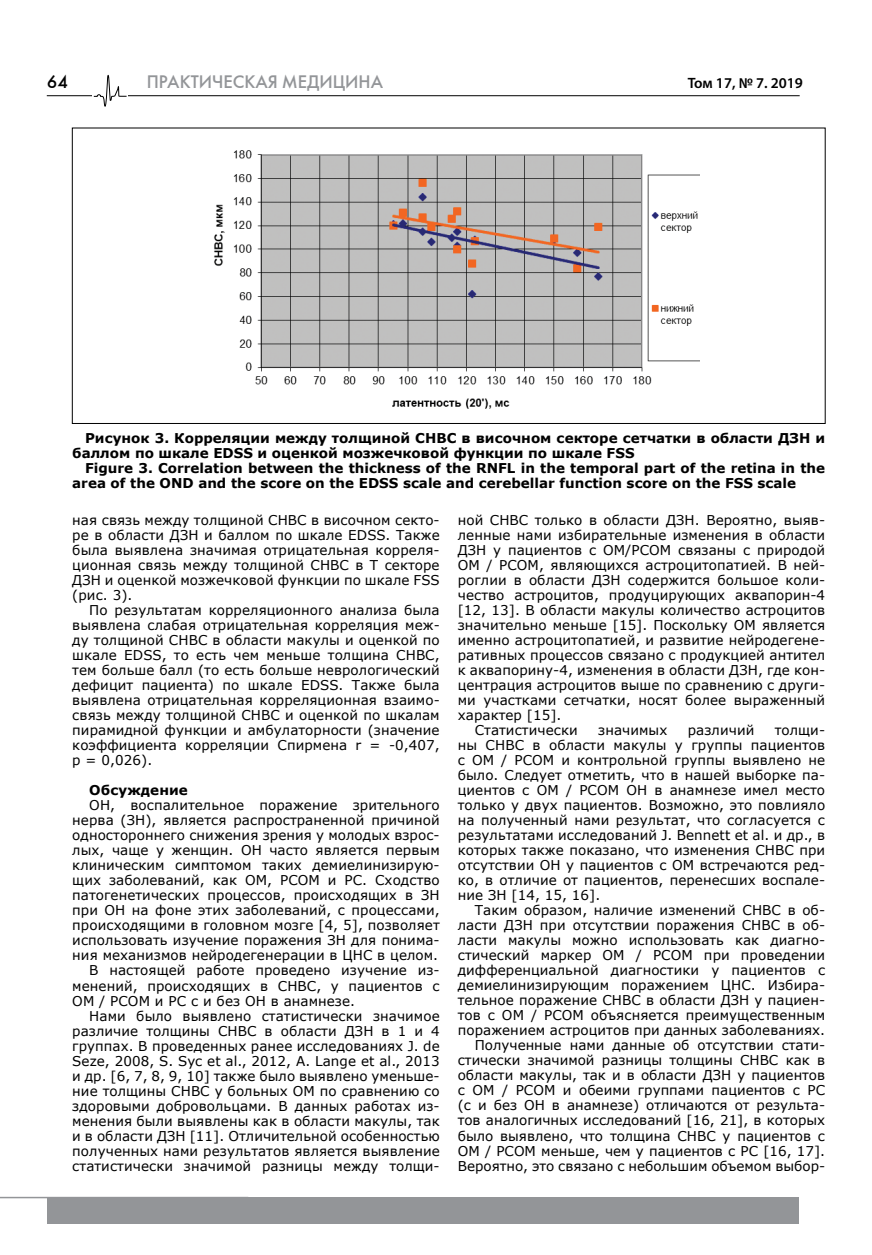
<style>
.page{position:relative;width:872px;height:1255px;background:#fff}
.page>*{position:absolute;margin:0;border:0;box-sizing:border-box;transform-origin:0 0}
.t1{font:18px "Futuris C";color:#939598}
.t2{font:18px "Futuris C";color:#000}
.t3{font:600 15px "Myriad Pro";color:#000}
.t4{font:13.5px/15px "Verdana";letter-spacing:.005em;color:#000;text-align:justify}
.t5{font:700 13.5px/15px "Verdana";color:#000}
</style>
<div class="page">
<hr style="left:0;top:1196px;width:248px;height:2px;background:#939598">
<hr style="left:47px;top:95px;width:752px;height:1px;background:#000">
<div style="left:93px;top:74px;width:35px;height:33px;background:#fff"></div>
<svg style="left:93px;top:74px;width:34px;height:33px"></svg>
<div style="left:47px;top:1196px;width:751px;height:27px;background:#939598"></div>
<img style="left:214px;top:150px;width:485px;height:259px">
<h1 class="t2" style="left:47px;top:71px;width:23px">64</h1>
<h1 class="t1" style="left:147px;top:71px;width:238px">ПРАКТИЧЕСКАЯ МЕДИЦИНА</h1>
<p class="t3" style="left:687px;top:73px;width:117px">Том 17, № 7. 2019</p>
<p class="t5" style="left:72px;top:430px;width:754px;text-indent:13px">Рисунок 3. Корреляции между толщиной СНВС в височном секторе сетчатки в области ДЗН и баллом по шкале EDSS и оценкой мозжечковой функции по шкале FSS</p>
<p class="t5" style="left:72px;top:460px;width:754px;text-indent:13px">Figure 3. Correlation between the thickness of the RNFL in the temporal part of the retina in the area of the OND and the score on the EDSS scale and cerebellar function score on the FSS scale</p>
<p class="t4" style="left:72px;top:512px;width:369px">ная связь между толщиной СНВС в височном секто&shy;ре в области ДЗН и баллом по шкале EDSS. Также была выявлена значимая отрицательная корреля&shy;ционная связь между толщиной СНВС в T секторе ДЗН и оценкой мозжечковой функции по шкале FSS (рис. 3).</p>
<p class="t4" style="left:72px;top:602px;width:369px;text-align:left;text-indent:17px">По результатам корреляционного анализа была выявлена слабая отрицательная корреляция меж&shy;ду толщиной СНВС в области макулы и оценкой по шкале EDSS, то есть чем меньше толщина СНВС, тем больше балл (то есть больше неврологический дефицит пациента) по шкале EDSS. Также была выявлена отрицательная корреляционная взаимо&shy;связь между толщиной СНВС и оценкой по шкалам пирамидной функции и амбулаторности (значение коэффициента корреляции Спирмена r = -0,407, p = 0,026).</p>
<p class="t5" style="left:89px;top:782px;width:100px">Обсуждение</p>
<p class="t4" style="left:89px;top:797px;width:352px">ОН, воспалительное поражение зрительного</p>
<p class="t4" style="left:72px;top:812px;width:369px">нерва (ЗН), является распространенной причиной</p>
<p class="t4" style="left:72px;top:827px;width:369px">одностороннего снижения зрения у молодых взрос-</p>
<p class="t4" style="left:72px;top:842px;width:369px">лых, чаще у женщин. ОН часто является первым</p>
<p class="t4" style="left:72px;top:857px;width:369px">клиническим симптомом таких демиелинизирую-</p>
<p class="t4" style="left:72px;top:872px;width:369px">щих заболеваний, как ОМ, РСОМ и РС. Сходство</p>
<p class="t4" style="left:72px;top:887px;width:369px">патогенетических процессов, происходящих в ЗН</p>
<p class="t4" style="left:72px;top:902px;width:369px">при ОН на фоне этих заболеваний, с процессами,</p>
<p class="t4" style="left:72px;top:917px;width:369px">происходящими в головном мозге [4, 5], позволяет</p>
<p class="t4" style="left:72px;top:932px;width:369px">использовать изучение поражения ЗН для понима-</p>
<p class="t4" style="left:72px;top:947px;width:367px">ния механизмов нейродегенерации в ЦНС в целом.</p>
<p class="t4" style="left:89px;top:962px;width:352px">В настоящей работе проведено изучение из-</p>
<p class="t4" style="left:72px;top:977px;width:369px">менений, происходящих в СНВС, у пациентов с</p>
<p class="t4" style="left:72px;top:992px;width:284px">ОМ / РСОМ и РС с и без ОН в анамнезе.</p>
<p class="t4" style="left:89px;top:1007px;width:352px">Нами было выявлено статистически значимое</p>
<p class="t4" style="left:72px;top:1022px;width:369px">различие толщины СНВС в области ДЗН в 1 и 4</p>
<p class="t4" style="left:72px;top:1037px;width:369px">группах. В проведенных ранее исследованиях J. de</p>
<p class="t4" style="left:72px;top:1052px;width:369px">Seze, 2008, S. Syc et al., 2012, A. Lange et al., 2013</p>
<p class="t4" style="left:72px;top:1067px;width:369px">и др. [6, 7, 8, 9, 10] также было выявлено уменьше-</p>
<p class="t4" style="left:72px;top:1082px;width:369px">ние толщины СНВС у больных ОМ по сравнению со</p>
<p class="t4" style="left:72px;top:1097px;width:369px">здоровыми добровольцами. В данных работах из-</p>
<p class="t4" style="left:72px;top:1112px;width:369px">менения были выявлены как в области макулы, так</p>
<p class="t4" style="left:72px;top:1127px;width:369px">и в области ДЗН [11]. Отличительной особенностью</p>
<p class="t4" style="left:72px;top:1142px;width:369px">полученных нами результатов является выявление</p>
<p class="t4" style="left:72px;top:1157px;width:369px">статистически значимой разницы между толщи-</p>
<p class="t4" style="left:458px;top:512px;width:369px">ной СНВС только в области ДЗН. Вероятно, выяв-</p>
<p class="t4" style="left:458px;top:527px;width:369px">ленные нами избирательные изменения в области</p>
<p class="t4" style="left:458px;top:542px;width:369px">ДЗН у пациентов с ОМ/РСОМ связаны с природой</p>
<p class="t4" style="left:458px;top:557px;width:369px">ОМ / РСОМ, являющихся астроцитопатией. В ней-</p>
<p class="t4" style="left:458px;top:572px;width:369px">роглии в области ДЗН содержится большое коли-</p>
<p class="t4" style="left:458px;top:587px;width:369px">чество астроцитов, продуцирующих аквапорин-4</p>
<p class="t4" style="left:458px;top:602px;width:369px">[12, 13]. В области макулы количество астроцитов</p>
<p class="t4" style="left:458px;top:617px;width:369px">значительно меньше [15]. Поскольку ОМ является</p>
<p class="t4" style="left:458px;top:632px;width:369px">именно астроцитопатией, и развитие нейродегене-</p>
<p class="t4" style="left:458px;top:647px;width:369px">ративных процессов связано с продукцией антител</p>
<p class="t4" style="left:458px;top:662px;width:369px">к аквапорину-4, изменения в области ДЗН, где кон-</p>
<p class="t4" style="left:458px;top:677px;width:369px">центрация астроцитов выше по сравнению с други-</p>
<p class="t4" style="left:458px;top:692px;width:369px">ми участками сетчатки, носят более выраженный</p>
<p class="t4" style="left:458px;top:707px;width:105px">характер [15].</p>
<p class="t4" style="left:475px;top:722px;width:104px">Статистически</p>
<p class="t4" style="left:598px;top:722px;width:71px">значимых</p>
<p class="t4" style="left:688px;top:722px;width:68px">различий</p>
<p class="t4" style="left:458px;top:722px;width:369px;text-indent:317px">толщи&shy;ны СНВС в области макулы у группы пациентов с ОМ / РСОМ и контрольной группы выявлено не было. Следует отметить, что в нашей выборке па&shy;циентов с ОМ / РСОМ ОН в анамнезе имел место только у двух пациентов. Возможно, это повлияло на полученный нами результат, что согласуется с результатами исследований J. Bennett et al. и др., в которых также показано, что изменения СНВС при отсутствии ОН у пациентов с ОМ встречаются ред&shy;ко, в отличие от пациентов, перенесших воспале&shy;ние ЗН [14, 15, 16].</p>
<p class="t4" style="left:458px;top:902px;width:369px;text-align:right">Таким образом, наличие изменений СНВС в об&shy;ласти ДЗН при отсутствии поражения СНВС в об&shy;ласти макулы можно использовать как диагно&shy;стический маркер ОМ / РСОМ при проведении дифференциальной диагностики у пациентов с демиелинизирующим поражением ЦНС. Избира&shy;тельное поражение СНВС в области ДЗН у пациен&shy;тов с ОМ / РСОМ объясняется преимущественным поражением астроцитов при данных заболеваниях.<br>Полученные нами данные об отсутствии стати&shy;стически значимой разницы толщины СНВС как в области макулы, так и в области ДЗН у пациентов с ОМ / РСОМ и обеими группами пациентов с РС (с и без ОН в анамнезе) отличаются от результа&shy;тов аналогичных исследований [16, 21], в которых было выявлено, что толщина СНВС у пациентов с ОМ / РСОМ меньше, чем у пациентов с РС [16, 17].<br>Вероятно, это связано с небольшим объемом выбор-</p>
</div>
